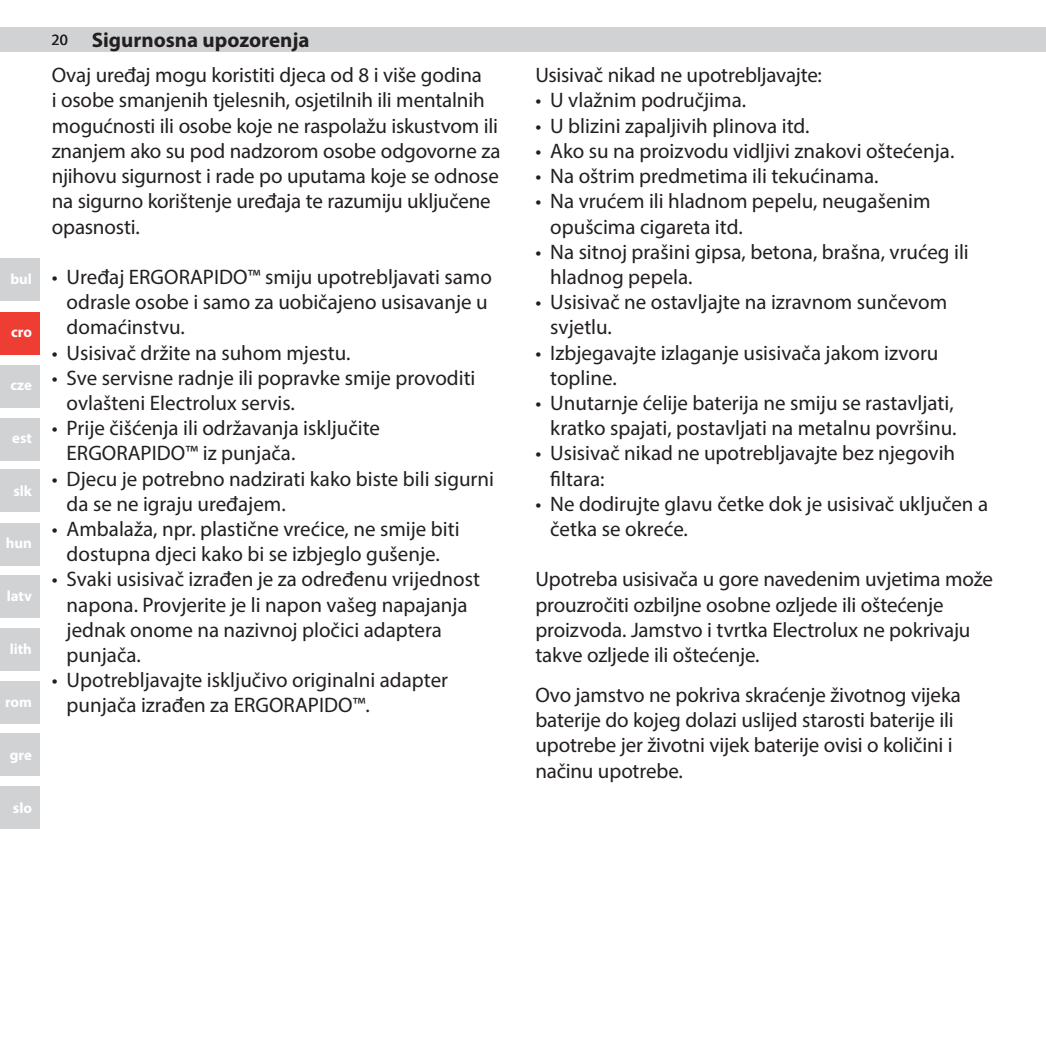
<style>
.page{position:relative;width:1046px;height:1046px;background:#fff}
.page>*{position:absolute;margin:0;border:0;box-sizing:border-box;transform-origin:0 0}
.t1{font:21px/25.2px "Myriad Pro";color:#231f20}
.Heading{font:700 21px "Myriad Pro";color:#231f20}
.t2{font:15.75px "Myriad Pro";color:#231f20}
.Language_ref{font:700 14.88px "Myriad Pro";color:#fff}
</style>
<div class="page">
<div style="left:0;top:27px;width:1046px;height:25px;background:#d1d2d4"></div>
<div style="left:0;top:628px;width:39px;height:42px;background:#d1d2d4"></div>
<div style="left:0;top:575px;width:39px;height:43px;background:#d1d2d4"></div>
<div style="left:0;top:787px;width:39px;height:42px;background:#d1d2d4"></div>
<div style="left:0;top:523px;width:39px;height:42px;background:#d1d2d4"></div>
<div style="left:0;top:734px;width:39px;height:42px;background:#d1d2d4"></div>
<div style="left:0;top:469px;width:39px;height:43px;background:#d1d2d4"></div>
<div style="left:0;top:682px;width:39px;height:42px;background:#d1d2d4"></div>
<div style="left:0;top:419px;width:39px;height:42px;background:#d1d2d4"></div>
<div style="left:0;top:365px;width:39px;height:42px;background:#d1d2d4"></div>
<div style="left:0;top:312px;width:39px;height:42px;background:#ee3e34"></div>
<div style="left:0;top:258px;width:39px;height:43px;background:#d1d2d4"></div>
<p class="Language_ref" style="left:10px;top:269px;width:23px">bul</p>
<p class="Language_ref" style="left:11px;top:322px;width:22px">cro</p>
<p class="Language_ref" style="left:11px;top:375px;width:23px">cze</p>
<p class="Language_ref" style="left:12px;top:428px;width:21px">est</p>
<p class="Language_ref" style="left:13px;top:481px;width:20px">slk</p>
<p class="Language_ref" style="left:6px;top:534px;width:28px">hun</p>
<p class="Language_ref" style="left:7px;top:587px;width:27px">latv</p>
<p class="Language_ref" style="left:10px;top:639px;width:24px">lith</p>
<p class="Language_ref" style="left:5px;top:692px;width:28px">rom</p>
<p class="Language_ref" style="left:10px;top:745px;width:24px">gre</p>
<p class="Language_ref" style="left:13px;top:798px;width:21px">slo</p>
<p class="t2" style="left:52px;top:30px;width:18px">20</p>
<p class="Heading" style="left:92px;top:26px;width:219px">Sigurnosna upozorenja</p>
<p class="t1" style="left:52px;top:62px;width:450px">Ovaj uređaj mogu koristiti djeca od 8 i više godina<br>i osobe smanjenih tjelesnih, osjetilnih ili mentalnih mogućnosti ili osobe koje ne raspolažu iskustvom ili znanjem ako su pod nadzorom osobe odgovorne za njihovu sigurnost i rade po uputama koje se odnose na sigurno korištenje uređaja te razumiju uključene opasnosti.</p>
<p class="t1" style="left:67px;top:264px;width:427px;text-indent:-15px">• Uređaj ERGORAPIDO™ smiju upotrebljavati samo odrasle osobe i samo za uobičajeno usisavanje u domaćinstvu.</p>
<p class="t1" style="left:52px;top:339px;width:300px">• Usisivač držite na suhom mjestu.</p>
<p class="t1" style="left:67px;top:365px;width:410px;text-indent:-15px">• Sve servisne radnje ili popravke smije provoditi ovlašteni Electrolux servis.</p>
<p class="t1" style="left:67px;top:415px;width:315px;text-indent:-15px">• Prije čišćenja ili održavanja isključite<br>ERGORAPIDO™ iz punjača.</p>
<p class="t1" style="left:67px;top:465px;width:429px;text-indent:-15px">• Djecu je potrebno nadzirati kako biste bili sigurni da se ne igraju uređajem.</p>
<p class="t1" style="left:52px;top:516px;width:409px;text-align:center">• Ambalaža, npr. plastične vrećice, ne smije biti dostupna djeci kako bi se izbjeglo gušenje.</p>
<p class="t1" style="left:67px;top:566px;width:415px;text-indent:-15px">• Svaki usisivač izrađen je za određenu vrijednost napona. Provjerite je li napon vašeg napajanja jednak onome na nazivnoj pločici adaptera punjača.</p>
<p class="t1" style="left:67px;top:667px;width:383px;text-indent:-15px">• Upotrebljavajte isključivo originalni adapter punjača izrađen za ERGORAPIDO™.</p>
<p class="t1" style="left:535px;top:62px;width:288px">Usisivač nikad ne upotrebljavajte:</p>
<p class="t1" style="left:535px;top:87px;width:212px">• U vlažnim područjima.</p>
<p class="t1" style="left:535px;top:113px;width:276px">• U blizini zapaljivih plinova itd.</p>
<p class="t1" style="left:535px;top:138px;width:420px">• Ako su na proizvodu vidljivi znakovi oštećenja.</p>
<p class="t1" style="left:535px;top:163px;width:345px">• Na oštrim predmetima ili tekućinama.</p>
<p class="t1" style="left:550px;top:188px;width:382px;text-indent:-15px">• Na vrućem ili hladnom pepelu, neugašenim opušcima cigareta itd.</p>
<p class="t1" style="left:550px;top:239px;width:420px;text-indent:-15px">• Na sitnoj prašini gipsa, betona, brašna, vrućeg ili hladnog pepela.</p>
<p class="t1" style="left:550px;top:289px;width:398px;text-indent:-15px">• Usisivač ne ostavljajte na izravnom sunčevom svjetlu.</p>
<p class="t1" style="left:550px;top:339px;width:390px;text-indent:-15px">• Izbjegavajte izlaganje usisivača jakom izvoru topline.</p>
<p class="t1" style="left:535px;top:390px;width:422px;text-align:right">• Unutarnje ćelije baterija ne smiju se rastavljati, kratko spajati, postavljati na metalnu površinu.</p>
<p class="t1" style="left:550px;top:440px;width:406px;text-indent:-15px">• Usisivač nikad ne upotrebljavajte bez njegovih filtara:</p>
<p class="t1" style="left:550px;top:491px;width:439px;text-indent:-15px">• Ne dodirujte glavu četke dok je usisivač uključen a četka se okreće.</p>
<p class="t1" style="left:535px;top:566px;width:459px">Upotreba usisivača u gore navedenim uvjetima može prouzročiti ozbiljne osobne ozljede ili oštećenje proizvoda. Jamstvo i tvrtka Electrolux ne pokrivaju takve ozljede ili oštećenje.</p>
<p class="t1" style="left:535px;top:682px;width:427px">Ovo jamstvo ne pokriva skraćenje životnog vijeka baterije do kojeg dolazi uslijed starosti baterije ili upotrebe jer životni vijek baterije ovisi o količini i načinu upotrebe.</p>
</div>
